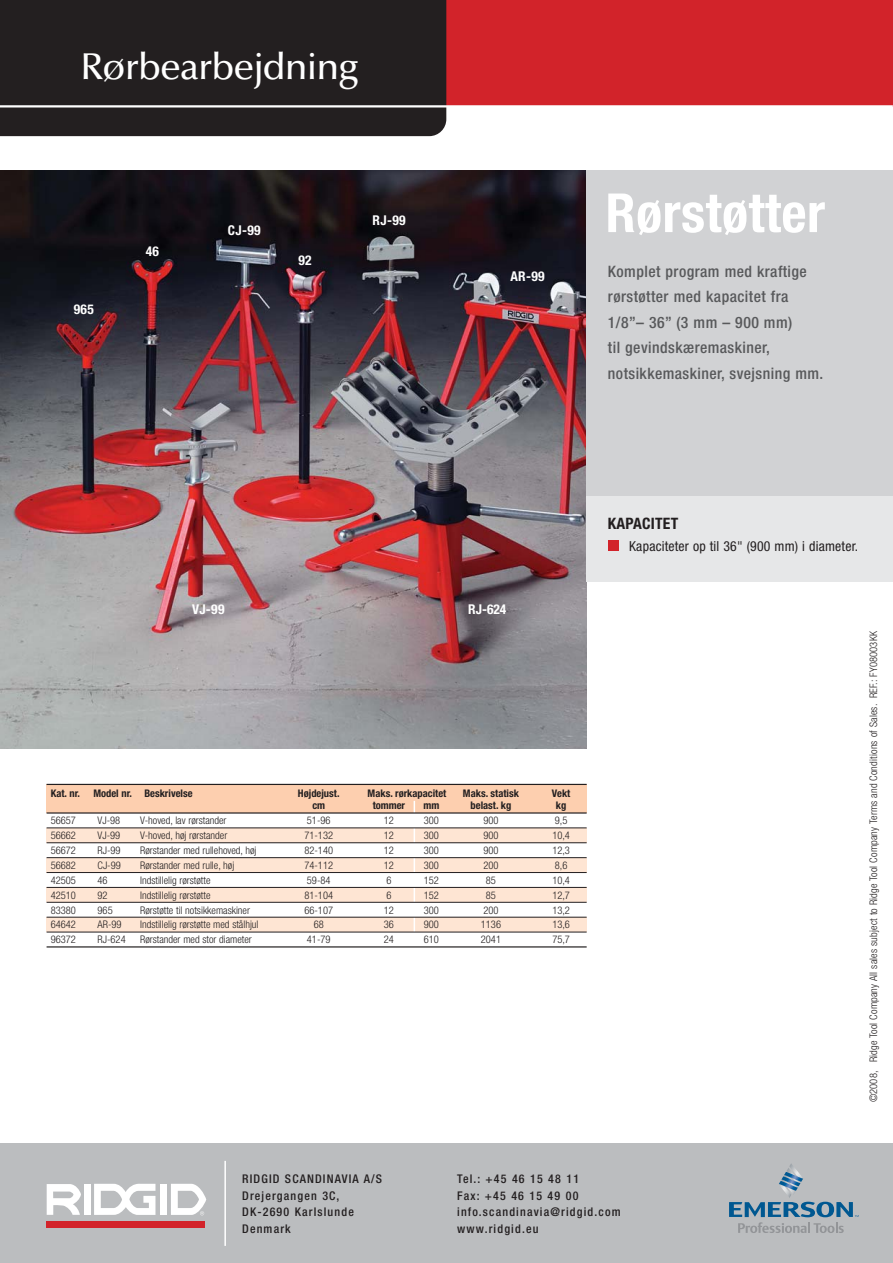
<style>
.page{position:relative;width:893px;height:1263px;background:#fff}
.page>*{position:absolute;margin:0;border:0;box-sizing:border-box;transform-origin:0 0}
.t1{font:700 condensed 54px "Helvetica Neue";letter-spacing:.01em;color:#fff}
.t2{font:500 37.5px "Optima";letter-spacing:-.025em;color:#fff}
.t3{font:500 condensed 15.75px/25.5px "Helvetica Neue";letter-spacing:.03em;color:#58595b}
.t4{font:700 condensed 15.75px "Helvetica Neue";letter-spacing:.015em;color:#231f20}
.t5{font:condensed 13.8px "Helvetica Neue";letter-spacing:.015em;color:#231f20}
.t6{font:700 condensed 13.5px "Helvetica Neue";letter-spacing:.025em;color:#fff}
.t7{font:500 condensed 12px/16.5px "Helvetica Neue";letter-spacing:.095em;color:#231f20}
.t8{font:300 condensed 10.5px "Helvetica Neue";color:#231f20}
.t9{font:700 condensed 10.5px "Helvetica Neue";color:#231f20}
</style>
<div class="page">
<div style="left:0;top:1144px;width:893px;height:119px;background:#bbbdbf"></div>
<img style="left:0;top:170px;width:587px;height:578px">
<div style="left:587px;top:455px;width:306px;height:126px;background:#e6e7e8"></div>
<div style="left:587px;top:170px;width:306px;height:326px;background:#d1d2d4"></div>
<div style="left:47px;top:784px;width:540px;height:29px;background:#fdcfaf"></div>
<div style="left:47px;top:828px;width:540px;height:15px;background:#fee5d3"></div>
<div style="left:47px;top:858px;width:540px;height:15px;background:#fee5d3"></div>
<div style="left:47px;top:887px;width:540px;height:15px;background:#fee5d3"></div>
<div style="left:47px;top:917px;width:540px;height:15px;background:#fee5d3"></div>
<hr style="left:414px;top:801px;width:1px;height:149px;background:#fff">
<div style="left:84px;top:1184px;width:6px;height:31px;background:#fff"></div>
<div style="left:160px;top:1184px;width:7px;height:31px;background:#fff"></div>
<div style="left:47px;top:1221px;width:158px;height:7px;background:#d2232a"></div>
<svg style="left:47px;top:1184px;width:34px;height:31px"></svg>
<svg style="left:94px;top:1184px;width:61px;height:31px"></svg>
<svg style="left:171px;top:1184px;width:35px;height:31px"></svg>
<svg style="left:729px;top:1164px;width:130px;height:69px"></svg>
<hr style="left:47px;top:784px;width:540px;height:1px;background:#231f20">
<hr style="left:47px;top:812px;width:540px;height:2px;background:#231f20">
<hr style="left:47px;top:828px;width:540px;height:1px;background:#231f20">
<hr style="left:47px;top:842px;width:540px;height:1px;background:#231f20">
<hr style="left:47px;top:857px;width:540px;height:1px;background:#231f20">
<hr style="left:47px;top:872px;width:540px;height:1px;background:#231f20">
<hr style="left:47px;top:887px;width:540px;height:1px;background:#231f20">
<hr style="left:47px;top:902px;width:540px;height:1px;background:#231f20">
<hr style="left:47px;top:917px;width:540px;height:1px;background:#231f20">
<hr style="left:47px;top:932px;width:540px;height:1px;background:#231f20">
<hr style="left:47px;top:946px;width:540px;height:2px;background:#231f20">
<hr style="left:224px;top:1161px;width:2px;height:85px;background:#fff">
<div style="left:446px;top:0;width:447px;height:106px;background:#d2232a"></div>
<div style="left:0;top:0;width:446px;height:136px;background:#231f20"></div>
<hr style="left:0;top:105px;width:893px;height:3px;background:#fff">
<div style="left:608px;top:540px;width:10px;height:11px;background:#d2232a"></div>
<h2 class="t2" style="left:81px;top:51px;width:280px">Rørbearbejdning</h2>
<p class="t6" style="left:74px;top:304px;width:22px">965</p>
<p class="t6" style="left:146px;top:247px;width:15px">46</p>
<p class="t6" style="left:228px;top:225px;width:34px">CJ-99</p>
<p class="t6" style="left:298px;top:255px;width:15px">92</p>
<p class="t6" style="left:373px;top:215px;width:35px">RJ-99</p>
<p class="t6" style="left:510px;top:271px;width:36px">AR-99</p>
<h1 class="t1" style="left:606px;top:194px;width:221px">Rørstøtter</h1>
<h3 class="t3" style="left:608px;top:260px;width:217px">Komplet program med kraftige rørstøtter med kapacitet fra<br>1/8”– 36” (3 mm – 900 mm)<br>til gevindskæremaskiner, notsikkemaskiner, svejsning mm.</h3>
<p class="t6" style="left:192px;top:604px;width:34px">VJ-99</p>
<p class="t6" style="left:468px;top:604px;width:40px">RJ-624</p>
<p class="t9" style="left:51px;top:790px;width:31px">Kat. nr.</p>
<p class="t9" style="left:93px;top:790px;width:101px">Model nr. Beskrivelse</p>
<p class="t9" style="left:298px;top:790px;width:43px">Højdejust.</p>
<p class="t9" style="left:368px;top:790px;width:80px">Maks. rørkapacitet</p>
<p class="t9" style="left:463px;top:790px;width:57px">Maks. statisk</p>
<p class="t9" style="left:552px;top:790px;width:20px">Vekt</p>
<p class="t9" style="left:312px;top:802px;width:14px">cm</p>
<p class="t9" style="left:373px;top:802px;width:34px">tommer</p>
<p class="t9" style="left:423px;top:802px;width:17px">mm</p>
<p class="t9" style="left:470px;top:802px;width:42px">belast. kg</p>
<p class="t9" style="left:556px;top:802px;width:12px">kg</p>
<p class="t8" style="left:51px;top:817px;width:27px">56657</p>
<p class="t8" style="left:98px;top:817px;width:24px">VJ-98</p>
<p class="t8" style="left:140px;top:817px;width:88px">V-hoved, lav rørstander</p>
<p class="t8" style="left:307px;top:817px;width:25px">51-96</p>
<p class="t8" style="left:384px;top:817px;width:12px">12</p>
<p class="t8" style="left:424px;top:817px;width:17px">300</p>
<p class="t8" style="left:483px;top:817px;width:17px">900</p>
<p class="t8" style="left:555px;top:817px;width:14px">9,5</p>
<p class="t8" style="left:51px;top:832px;width:27px">56662</p>
<p class="t8" style="left:98px;top:832px;width:24px">VJ-99</p>
<p class="t8" style="left:140px;top:832px;width:89px">V-hoved, høj rørstander</p>
<p class="t8" style="left:304px;top:832px;width:30px">71-132</p>
<p class="t8" style="left:384px;top:832px;width:12px">12</p>
<p class="t8" style="left:424px;top:832px;width:17px">300</p>
<p class="t8" style="left:483px;top:832px;width:17px">900</p>
<p class="t8" style="left:552px;top:832px;width:19px">10,4</p>
<p class="t8" style="left:51px;top:847px;width:27px">56672</p>
<p class="t8" style="left:98px;top:847px;width:25px">RJ-99</p>
<p class="t8" style="left:140px;top:847px;width:118px">Rørstander med rullehoved, høj</p>
<p class="t8" style="left:304px;top:847px;width:30px">82-140</p>
<p class="t8" style="left:384px;top:847px;width:12px">12</p>
<p class="t8" style="left:424px;top:847px;width:17px">300</p>
<p class="t8" style="left:483px;top:847px;width:17px">900</p>
<p class="t8" style="left:552px;top:847px;width:19px">12,3</p>
<p class="t8" style="left:51px;top:861px;width:27px">56682</p>
<p class="t8" style="left:98px;top:861px;width:25px">CJ-99</p>
<p class="t8" style="left:140px;top:861px;width:96px">Rørstander med rulle, høj</p>
<p class="t8" style="left:304px;top:861px;width:30px">74-112</p>
<p class="t8" style="left:384px;top:861px;width:12px">12</p>
<p class="t8" style="left:424px;top:861px;width:17px">300</p>
<p class="t8" style="left:483px;top:861px;width:17px">200</p>
<p class="t8" style="left:555px;top:861px;width:14px">8,6</p>
<p class="t8" style="left:51px;top:876px;width:27px">42505</p>
<p class="t8" style="left:98px;top:876px;width:12px">46</p>
<p class="t8" style="left:140px;top:876px;width:72px">Indstillelig rørstøtte</p>
<p class="t8" style="left:307px;top:876px;width:25px">59-84</p>
<p class="t8" style="left:386px;top:876px;width:7px">6</p>
<p class="t8" style="left:424px;top:876px;width:17px">152</p>
<p class="t8" style="left:486px;top:876px;width:12px">85</p>
<p class="t8" style="left:552px;top:876px;width:19px">10,4</p>
<p class="t8" style="left:51px;top:891px;width:27px">42510</p>
<p class="t8" style="left:98px;top:891px;width:12px">92</p>
<p class="t8" style="left:140px;top:891px;width:72px">Indstillelig rørstøtte</p>
<p class="t8" style="left:304px;top:891px;width:30px">81-104</p>
<p class="t8" style="left:386px;top:891px;width:7px">6</p>
<p class="t8" style="left:424px;top:891px;width:17px">152</p>
<p class="t8" style="left:486px;top:891px;width:12px">85</p>
<p class="t8" style="left:552px;top:891px;width:19px">12,7</p>
<p class="t8" style="left:51px;top:906px;width:27px">83380</p>
<p class="t8" style="left:98px;top:906px;width:17px">965</p>
<p class="t8" style="left:140px;top:906px;width:111px">Rørstøtte til notsikkemaskiner</p>
<p class="t8" style="left:304px;top:906px;width:30px">66-107</p>
<p class="t8" style="left:384px;top:906px;width:12px">12</p>
<p class="t8" style="left:424px;top:906px;width:17px">300</p>
<p class="t8" style="left:483px;top:906px;width:17px">200</p>
<p class="t8" style="left:552px;top:906px;width:19px">13,2</p>
<p class="t8" style="left:51px;top:921px;width:27px">64642</p>
<p class="t8" style="left:98px;top:921px;width:26px">AR-99</p>
<p class="t8" style="left:140px;top:921px;width:120px">Indstillelig rørstøtte med stålhjul</p>
<p class="t8" style="left:314px;top:921px;width:12px">68</p>
<p class="t8" style="left:384px;top:921px;width:12px">36</p>
<p class="t8" style="left:424px;top:921px;width:17px">900</p>
<p class="t8" style="left:481px;top:921px;width:22px">1136</p>
<p class="t8" style="left:552px;top:921px;width:19px">13,6</p>
<p class="t8" style="left:51px;top:936px;width:27px">96372</p>
<p class="t8" style="left:98px;top:936px;width:30px">RJ-624</p>
<p class="t8" style="left:140px;top:936px;width:113px">Rørstander med stor diameter</p>
<p class="t8" style="left:307px;top:936px;width:25px">41-79</p>
<p class="t8" style="left:384px;top:936px;width:12px">24</p>
<p class="t8" style="left:424px;top:936px;width:17px">610</p>
<p class="t8" style="left:481px;top:936px;width:22px">2041</p>
<p class="t8" style="left:552px;top:936px;width:19px">75,7</p>
<h3 class="t4" style="left:608px;top:518px;width:72px">KAPACITET</h3>
<h3 class="t5" style="left:629px;top:541px;width:231px">Kapaciteter op til 36" (900 mm) i diameter.</h3>
<p class="t8" style="left:870px;top:1102px;width:473px;rotate:-90deg">©2008, Ridge Tool Company All sales subject to Ridge Tool Company Terms and Conditions of Sales. REF.: FY08003KK</p>
<p class="t7" style="left:242px;top:1172px;width:141px">RIDGID SCANDINAVIA A/S<br>Drejergangen 3C,<br>DK-2690 Karlslunde<br>Denmark</p>
<p class="t7" style="left:457px;top:1172px;width:165px">Tel.: +45 46 15 48 11<br>Fax: +45 46 15 49 00 info.scandinavia@ridgid.com www.ridgid.eu</p>
</div>
